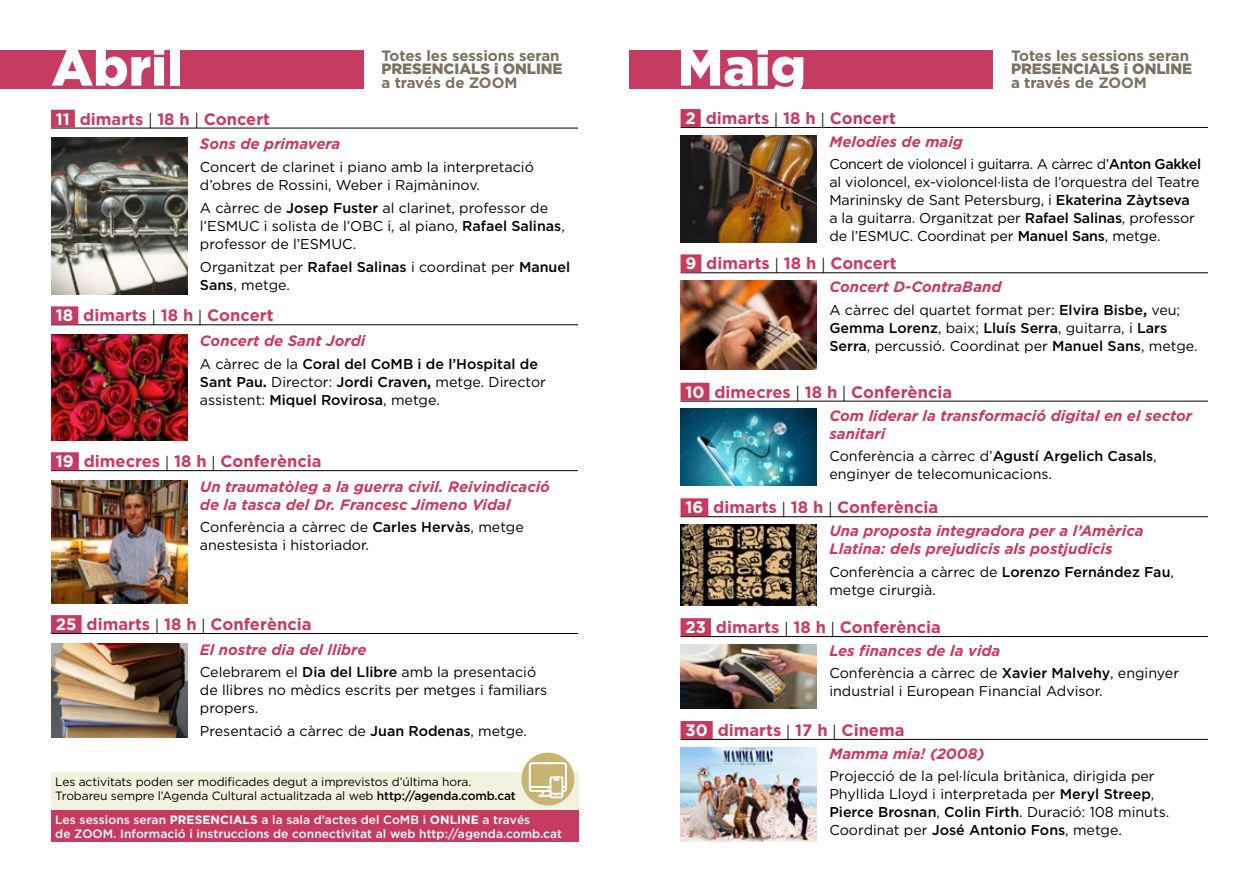
<style>
.page{position:relative;width:1259px;height:893px;background:#fff}
.page>*{position:absolute;margin:0;border:0;box-sizing:border-box;transform-origin:0 0}
.t1{font:900 52.5px "Gotham HTF";color:#fff}
.t2{font:700 16.5px "Gotham HTF";color:#c63c61}
.t3{font:italic 700 15px/18px "Gotham HTF";color:#c63c61}
.t4{font:700 15px "Gotham HTF";letter-spacing:-.005em;color:#7a7161}
.t5{font:900 15px "Gotham HTF";letter-spacing:-.005em;color:#7a7161}
.t6{font:14.25px/18px "Gotham HTF";color:#000}
.t7{font:500 14.25px/18px "Gotham HTF";color:#000}
.t8{font:500 12px/13.5px "Gotham HTF";letter-spacing:.005em;color:#fff}
.t9{font:12px/13.5px "Gotham HTF";letter-spacing:-.01em;color:#000}
.s1{color:#fff}
.s2{font-weight:400;color:#000}
.s3{font-weight:500}
.s4{font-weight:400}
.s5{font-weight:700}
</style>
<div class="page">
<div style="left:0;top:51px;width:364px;height:38px;background:#c63c61"></div>
<hr style="left:51px;top:128px;width:527px;height:1px;background:#000">
<div style="left:51px;top:110px;width:24px;height:18px;background:#c63c61"></div>
<img style="left:51px;top:137px;width:136px;height:157px">
<hr style="left:51px;top:324px;width:527px;height:1px;background:#000">
<div style="left:51px;top:306px;width:27px;height:18px;background:#c63c61"></div>
<img style="left:51px;top:334px;width:136px;height:107px">
<hr style="left:51px;top:470px;width:527px;height:1px;background:#000">
<div style="left:51px;top:452px;width:28px;height:18px;background:#c63c61"></div>
<img style="left:51px;top:480px;width:136px;height:123px">
<hr style="left:51px;top:633px;width:527px;height:1px;background:#000">
<div style="left:51px;top:615px;width:31px;height:18px;background:#c63c61"></div>
<img style="left:51px;top:643px;width:136px;height:95px">
<div style="left:629px;top:51px;width:364px;height:38px;background:#c63c61"></div>
<hr style="left:680px;top:127px;width:528px;height:1px;background:#000">
<div style="left:680px;top:109px;width:20px;height:18px;background:#c63c61"></div>
<img style="left:680px;top:135px;width:136px;height:107px">
<hr style="left:680px;top:272px;width:528px;height:1px;background:#000">
<div style="left:680px;top:254px;width:21px;height:18px;background:#c63c61"></div>
<img style="left:680px;top:280px;width:136px;height:90px">
<hr style="left:680px;top:401px;width:528px;height:1px;background:#000">
<div style="left:680px;top:383px;width:29px;height:18px;background:#c63c61"></div>
<img style="left:680px;top:409px;width:136px;height:76px">
<hr style="left:680px;top:516px;width:528px;height:1px;background:#000">
<div style="left:680px;top:498px;width:28px;height:18px;background:#c63c61"></div>
<img style="left:681px;top:524px;width:135px;height:81px">
<hr style="left:680px;top:636px;width:528px;height:1px;background:#000">
<div style="left:680px;top:618px;width:31px;height:18px;background:#c63c61"></div>
<img style="left:680px;top:644px;width:136px;height:64px">
<hr style="left:680px;top:739px;width:528px;height:1px;background:#000">
<div style="left:680px;top:721px;width:33px;height:18px;background:#c63c61"></div>
<img style="left:680px;top:747px;width:136px;height:94px">
<div style="left:51px;top:772px;width:527px;height:38px;background:#f3f2e0"></div>
<div style="left:521px;top:753px;width:53px;height:52px;background:#c5b472;border-radius:50%"></div>
<svg style="left:529px;top:762px;width:38px;height:36px"></svg>
<div style="left:51px;top:810px;width:527px;height:32px;background:#c63c61"></div>
<h1 class="t1" style="left:51px;top:37px;width:133px">Abril</h1>
<p class="t2" style="left:56px;top:109px;width:216px"><span class="s1">11</span> dimarts <span class="s2">|</span> 18 h <span class="s2">|</span> Concert</p>
<p class="t3" style="left:200px;top:135px;width:142px">Sons de primavera</p>
<p class="t6" style="left:200px;top:157px;width:335px">Concert de clarinet i piano amb la interpretació d’obres de Rossini, Weber i Rajmàninov.</p>
<p class="t6" style="left:200px;top:199px;width:366px">A càrrec de <span class="s3">Josep Fuster</span> al clarinet, professor de l’ESMUC i solista de l’OBC i, al piano, <span class="s3">Rafael Salinas</span>, professor de l’ESMUC.</p>
<p class="t6" style="left:200px;top:258px;width:372px">Organitzat per <span class="s3">Rafael Salinas</span> i coordinat per <span class="s3">Manuel<br>Sans</span>, metge.</p>
<p class="t2" style="left:56px;top:306px;width:219px"><span class="s1">18</span> dimarts <span class="s2">|</span> 18 h <span class="s2">|</span> Concert</p>
<p class="t3" style="left:200px;top:332px;width:167px">Concert de Sant Jordi</p>
<p class="t7" style="left:200px;top:354px;width:348px"><span class="s4">A càrrec de la</span> Coral del CoMB i de l’Hospital de<br>Sant Pau<span class="s5">.</span> <span class="s4">Director:</span> Jordi Craven<span class="s5">,</span> <span class="s4">metge. Director assistent:</span> Miquel Rovirosa<span class="s4">, metge.</span></p>
<p class="t4" style="left:381px;top:47px;width:180px">Totes les sessions seran</p>
<p class="t5" style="left:381px;top:60px;width:183px">PRESENCIALS i ONLINE</p>
<p class="t4" style="left:381px;top:74px;width:137px">a través de ZOOM</p>
<p class="t2" style="left:56px;top:452px;width:267px"><span class="s1">19</span> dimecres <span class="s2">|</span> 18 h <span class="s2">|</span> Conferència</p>
<p class="t3" style="left:200px;top:478px;width:352px">Un traumatòleg a la guerra civil. Reivindicació de la tasca del Dr. Francesc Jimeno Vidal</p>
<p class="t6" style="left:200px;top:518px;width:325px">Conferència a càrrec de <span class="s3">Carles Hervàs</span>, metge anestesista i historiador.</p>
<p class="t2" style="left:56px;top:615px;width:257px"><span class="s1">25</span> dimarts <span class="s2">|</span> 18 h <span class="s2">|</span> Conferència</p>
<p class="t3" style="left:200px;top:640px;width:168px">El nostre dia del llibre</p>
<p class="t6" style="left:200px;top:663px;width:349px">Celebrarem el <span class="s3">Dia del Llibre</span> amb la presentació de llibres no mèdics escrits per metges i familiars propers.</p>
<p class="t6" style="left:200px;top:722px;width:329px">Presentació a càrrec de <span class="s3">Juan Rodenas</span>, metge.</p>
<p class="t9" style="left:55px;top:775px;width:462px">Les activitats poden ser modificades degut a imprevistos d’última hora.<br>Trobareu sempre l’Agenda Cultural actualitzada al web <span class="s3">http://agenda.comb.cat</span></p>
<p class="t8" style="left:55px;top:813px;width:508px">Les sessions seran <span class="s5">PRESENCIALS</span> a la sala d’actes del CoMB i <span class="s5">ONLINE</span> a través<br>de ZOOM. Informació i instruccions de connectivitat al web http://agenda.comb.cat</p>
<h1 class="t1" style="left:678px;top:37px;width:130px">Maig</h1>
<p class="t2" style="left:685px;top:109px;width:212px"><span class="s1">2</span> dimarts <span class="s2">|</span> 18 h <span class="s2">|</span> Concert</p>
<p class="t3" style="left:829px;top:133px;width:135px">Melodies de maig</p>
<p class="t6" style="left:829px;top:155px;width:373px">Concert de violoncel i guitarra. A càrrec d’<span class="s3">Anton Gakkel </span>al violoncel, ex-violoncel·lista de l’orquestra del Teatre Marininsky de Sant Petersburg, i <span class="s3">Ekaterina Zàytseva </span>a la guitarra. Organitzat per <span class="s3">Rafael Salinas</span>, professor de l’ESMUC. Coordinat per <span class="s3">Manuel Sans</span>, metge.</p>
<p class="t2" style="left:685px;top:254px;width:213px"><span class="s1">9</span> dimarts <span class="s2">|</span> 18 h <span class="s2">|</span> Concert</p>
<p class="t3" style="left:829px;top:278px;width:174px">Concert D-ContraBand</p>
<p class="t6" style="left:829px;top:300px;width:370px">A càrrec del quartet format per: <span class="s3">Elvira Bisbe</span><span class="s5">,</span> veu;<br><span class="s3">Gemma Lorenz</span>, baix; <span class="s3">Lluís Serra</span>, guitarra, i <span class="s3">Lars<br>Serra</span>, percussió. Coordinat per <span class="s3">Manuel Sans</span>, metge.</p>
<p class="t2" style="left:685px;top:382px;width:268px"><span class="s1">10</span> dimecres <span class="s2">|</span> 18 h <span class="s2">|</span> Conferència</p>
<p class="t3" style="left:829px;top:406px;width:364px">Com liderar la transformació digital en el sector sanitari</p>
<p class="t6" style="left:829px;top:447px;width:329px">Conferència a càrrec d’<span class="s3">Agustí Argelich Casals</span>, enginyer de telecomunicacions.</p>
<p class="t2" style="left:685px;top:498px;width:254px"><span class="s1">16</span> dimarts <span class="s2">|</span> 18 h <span class="s2">|</span> Conferència</p>
<p class="t3" style="left:829px;top:522px;width:316px">Una proposta integradora per a l’Amèrica<br>Llatina: dels prejudicis als postjudicis</p>
<p class="t6" style="left:829px;top:562px;width:346px">Conferència a càrrec de <span class="s3">Lorenzo Fernández Fau</span>, metge cirurgià.</p>
<p class="t2" style="left:685px;top:618px;width:257px"><span class="s1">23</span> dimarts <span class="s2">|</span> 18 h <span class="s2">|</span> Conferència</p>
<p class="t3" style="left:829px;top:642px;width:173px">Les finances de la vida</p>
<p class="t6" style="left:829px;top:664px;width:351px">Conferència a càrrec de <span class="s3">Xavier Malvehy</span>, enginyer industrial i European Financial Advisor.</p>
<p class="t2" style="left:685px;top:721px;width:220px"><span class="s1">30</span> dimarts <span class="s2">|</span> 17 h <span class="s2">|</span> Cinema</p>
<p class="t3" style="left:829px;top:744px;width:156px">Mamma mia! (2008)</p>
<p class="t6" style="left:829px;top:767px;width:341px">Projecció de la pel·lícula britànica, dirigida per Phyllida Lloyd i interpretada per <span class="s3">Meryl Streep</span>, <span class="s3">Pierce Brosnan</span>, <span class="s3">Colin Firth</span>. Duració: 108 minuts.<br>Coordinat per <span class="s3">José Antonio Fons</span>, metge.</p>
<p class="t4" style="left:1011px;top:47px;width:180px">Totes les sessions seran</p>
<p class="t5" style="left:1011px;top:60px;width:183px">PRESENCIALS i ONLINE</p>
<p class="t4" style="left:1011px;top:74px;width:137px">a través de ZOOM</p>
</div>
